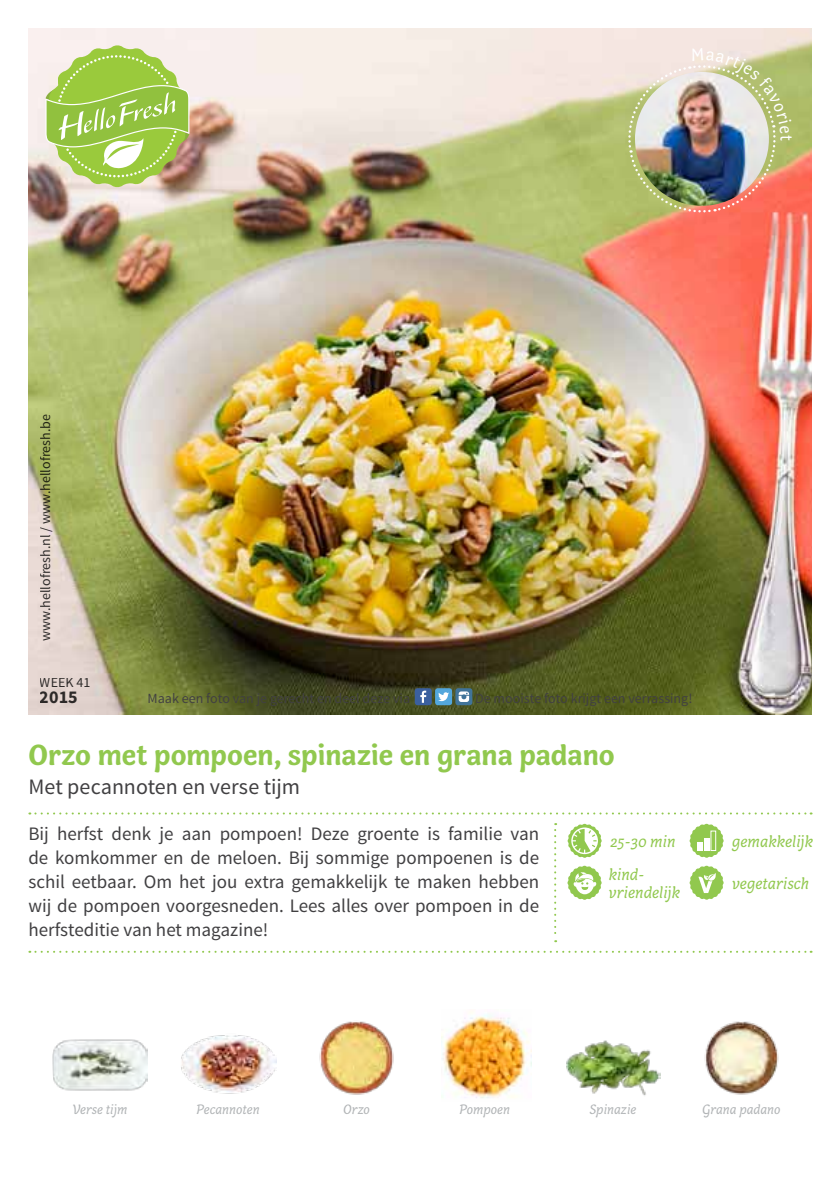
<style>
.page{position:relative;width:840px;height:1191px;background:#fff}
.page>*{position:absolute;margin:0;border:0;box-sizing:border-box;transform-origin:0 0}
.t1{font:700 30px "Capucine Basic";color:#91c84e}
.t2{font:22px "Source Sans Pro";color:#414042}
.t3{font:19px/24px "Source Sans Pro";color:#414042;text-align:justify}
.t4{font:700 18px "Source Sans Pro";color:#000}
.t5{font:italic 17px/18px "Capucine Basic";color:#91c84e}
.t6{font:14px "Source Sans Pro";color:#414042}
.t7{font:italic 14px "Capucine Basic";color:#b1b4b6}
.t8{font:14px "Source Sans Pro";color:#000}
</style>
<div class="page">
<img style="left:28px;top:28px;width:783px;height:686px">
<svg style="left:45px;top:45px;width:144px;height:142px;background:#b3ce73"></svg>
<svg style="left:29px;top:812px;width:782px;height:2px"></svg>
<svg style="left:554px;top:823px;width:2px;height:119px"></svg>
<svg style="left:29px;top:950px;width:782px;height:2px"></svg>
<svg style="left:689px;top:823px;width:34px;height:35px"></svg>
<div style="left:414px;top:688px;width:17px;height:17px;background:#3b609e;border-radius:3px"></div>
<svg style="left:420px;top:690px;width:6px;height:13px"></svg>
<div style="left:455px;top:688px;width:17px;height:17px;background:#417499;border-radius:3px"></div>
<svg style="left:458px;top:691px;width:11px;height:11px"></svg>
<div style="left:435px;top:688px;width:17px;height:17px;background:#53a7dc;border-radius:3px"></div>
<svg style="left:438px;top:692px;width:11px;height:9px"></svg>
<img style="left:566px;top:1040px;width:94px;height:56px">
<img style="left:441px;top:1011px;width:90px;height:87px">
<img style="left:181px;top:1035px;width:95px;height:59px">
<img style="left:319px;top:1021px;width:75px;height:74px">
<img style="left:704px;top:1021px;width:75px;height:74px">
<img style="left:52px;top:1039px;width:96px;height:52px">
<svg style="left:567px;top:865px;width:34px;height:35px"></svg>
<svg style="left:689px;top:865px;width:34px;height:35px"></svg>
<svg style="left:567px;top:823px;width:34px;height:35px"></svg>
<img style="left:624px;top:48px;width:167px;height:168px">
<p class="t8" style="left:37px;top:641px;width:228px;rotate:-90deg">www.hellofresh.nl / www.hellofresh.be</p>
<p class="t8" style="left:40px;top:674px;width:52px">WEEK 41</p>
<p class="t4" style="left:40px;top:685px;width:40px">2015</p>
<p class="t6" style="left:147px;top:690px;width:264px">Maak een foto van je gerecht en deel deze via</p>
<p class="t6" style="left:475px;top:690px;width:218px">De mooiste foto krijgt een verrassing!</p>
<h1 class="t1" style="left:28px;top:731px;width:587px">Orzo met pompoen, spinazie en grana padano</h1>
<p class="t2" style="left:28px;top:772px;width:273px">Met pecannoten en verse tijm</p>
<p class="t3" style="left:28px;top:822px;width:512px">Bij herfst denk je aan pompoen! Deze groente is familie van de komkommer en de meloen. Bij sommige pompoenen is de schil eetbaar. Om het jou extra gemakkelijk te maken hebben wij de pompoen voorgesneden. Lees alles over pompoen in de herfsteditie van het magazine!</p>
<p class="t5" style="left:609px;top:833px;width:67px">25-30 min</p>
<p class="t5" style="left:731px;top:833px;width:83px">gemakkelijk</p>
<p class="t5" style="left:608px;top:866px;width:73px">kind&shy;vriendelijk</p>
<p class="t5" style="left:731px;top:875px;width:79px">vegetarisch</p>
<p class="t7" style="left:72px;top:1099px;width:56px">Verse tijm</p>
<p class="t7" style="left:196px;top:1099px;width:65px">Pecannoten</p>
<p class="t7" style="left:343px;top:1099px;width:28px">Orzo</p>
<p class="t7" style="left:459px;top:1099px;width:52px">Pompoen</p>
<p class="t7" style="left:589px;top:1099px;width:48px">Spinazie</p>
<p class="t7" style="left:701px;top:1099px;width:80px">Grana padano</p>
</div>
